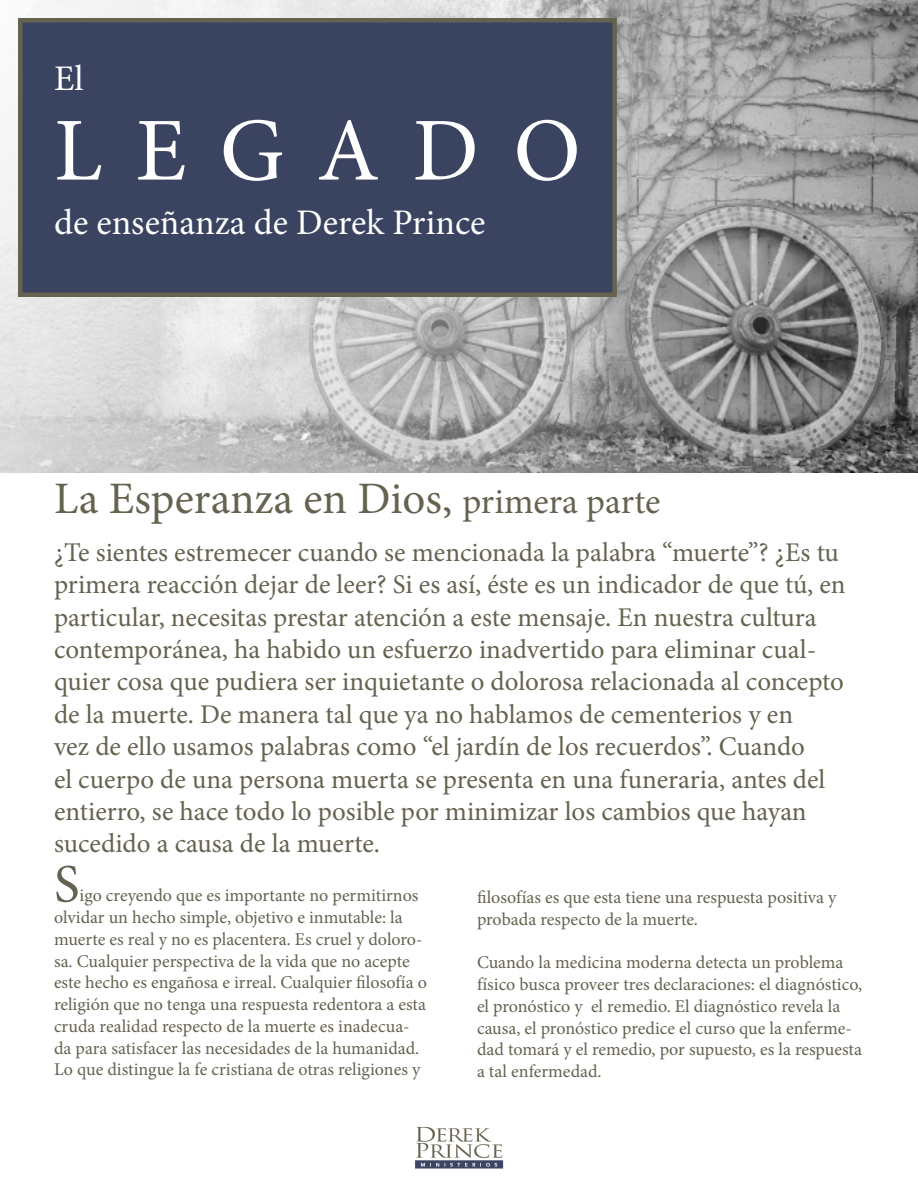
<style>
.page{position:relative;width:918px;height:1188px;background:#fff}
.page>*{position:absolute;margin:0;border:0;box-sizing:border-box;transform-origin:0 0}
.t1{font:90px "Minion Pro";letter-spacing:.37em;color:#fff}
.t2{font:54px "Minion Pro";color:#65624f}
.t3{font:45px "Minion Pro";color:#65624f}
.t4{font:36px "Minion Pro";color:#fff}
.t5{font:27px/32.4px "Minion Pro";color:#65624f}
.t6{font:18px/21.8px "Minion Pro";color:#65624f}
.s1{font-size:36px}
</style>
<div class="page">
<img style="left:0;top:0;width:918px;height:472px">
<div style="left:18px;top:18px;width:599px;height:279px;background:#3a4460;border:4px solid #65624f"></div>
<img style="left:415px;top:1126px;width:89px;height:43px">
<p class="t4" style="left:54px;top:54px;width:31px">El</p>
<p class="t1" style="left:54px;top:91px;width:528px">LEGADO</p>
<p class="t4" style="left:54px;top:198px;width:433px">de enseñanza de Derek Prince</p>
<p class="t3" style="left:54px;top:468px;width:608px">La Esperanza en Dios, <span class="s1">primera parte</span></p>
<p class="t5" style="left:54px;top:536px;width:793px">¿Te sientes estremecer cuando se mencionada la palabra “muerte”? ¿Es tu primera reacción dejar de leer? Si es así, éste es un indicador de que tú, en particular, necesitas prestar atención a este mensaje. En nuestra cultura contemporánea, ha habido un esfuerzo inadvertido para eliminar cual&shy;quier cosa que pudiera ser inquietante o dolorosa relacionada al concepto</p>
<p class="t5" style="left:54px;top:698px;width:773px">de la muerte. De manera tal que ya no hablamos de cementerios y en vez de ello usamos palabras como “el jardín de los recuerdos”. Cuando el cuerpo de una persona muerta se presenta en una funeraria, antes del entierro, se hace todo lo posible por minimizar los cambios que hayan sucedido a causa de la muerte.</p>
<p class="t2" style="left:54px;top:848px;width:27px">S</p>
<p class="t6" style="left:54px;top:885px;width:374px;text-indent:26px">igo creyendo que es importante no permitirnos olvidar un hecho simple, objetivo e inmutable: la muerte es real y no es placentera. Es cruel y doloro&shy;sa. Cualquier perspectiva de la vida que no acepte este hecho es engañosa e irreal. Cualquier filosofía o religión que no tenga una respuesta redentora a esta cruda realidad respecto de la muerte es inadecua&shy;da para satisfacer las necesidades de la humanidad.<br>Lo que distingue la fe cristiana de otras religiones y</p>
<p class="t6" style="left:477px;top:887px;width:361px">filosofías es que esta tiene una respuesta positiva y probada respecto de la muerte.</p>
<p class="t6" style="left:477px;top:952px;width:387px">Cuando la medicina moderna detecta un problema físico busca proveer tres declaraciones: el diagnóstico, el pronóstico y el remedio. El diagnóstico revela la causa, el pronóstico predice el curso que la enferme&shy;dad tomará y el remedio, por supuesto, es la respuesta a tal enfermedad.</p>
</div>
